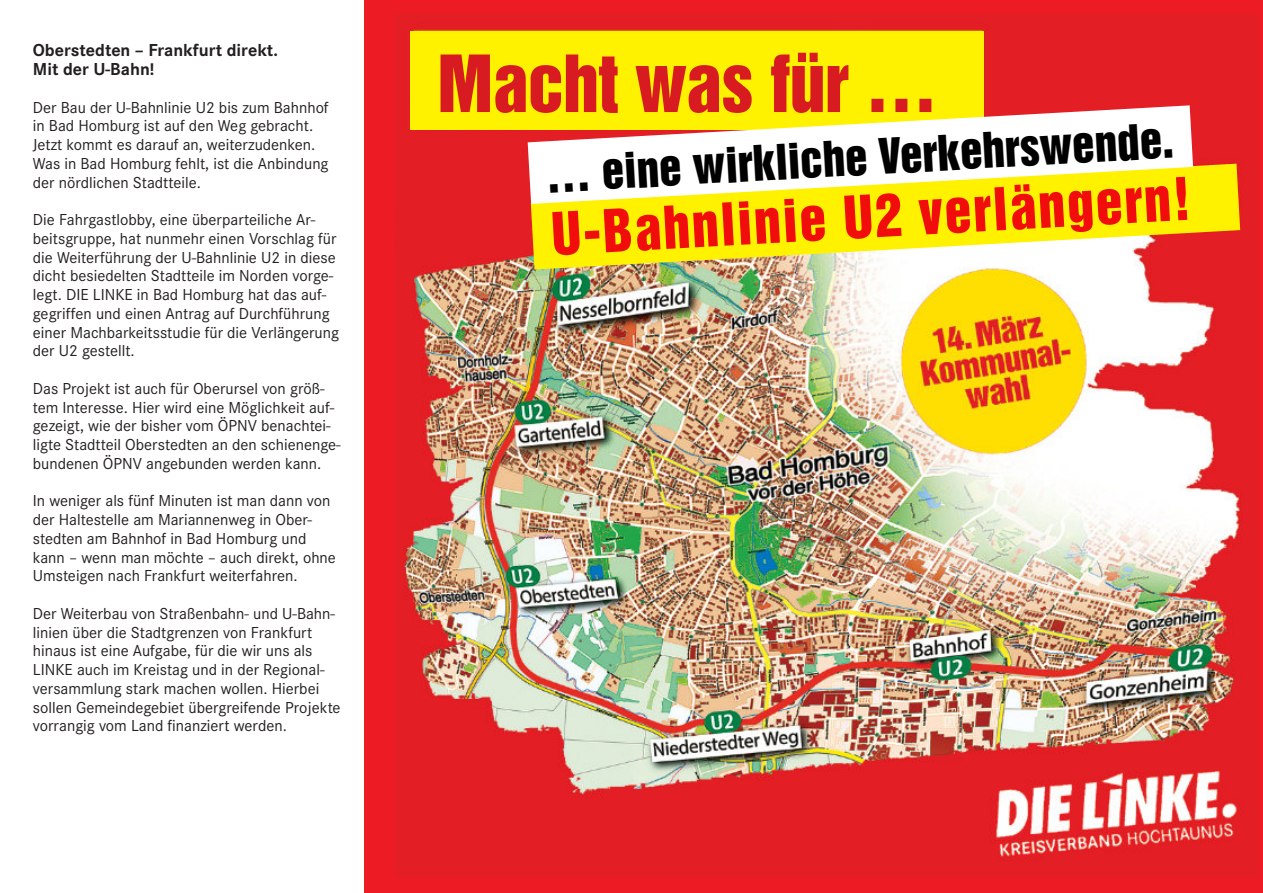
<style>
.page{position:relative;width:1263px;height:893px;background:#fff}
.page>*{position:absolute;margin:0;border:0;box-sizing:border-box;transform-origin:0 0}
.t1{font:72px "Helvetica Inserat LT";letter-spacing:-.01em;color:#d71b20}
.t2{font:54px "Helvetica Inserat LT";color:#f20d0d}
.t3{font:45px "Helvetica Inserat LT";color:#000}
.t4{font:700 18px/18.8px "Corporate S";color:#231f20}
.t5{font:16.5px/18.8px "Corporate S";color:#231f20}
</style>
<div class="page">
<div style="left:365px;top:0;width:898px;height:893px;background:#ed1c24"></div>
<img style="left:395px;top:22px;width:848px;height:840px">
<div style="left:410px;top:31px;width:574px;height:99px;background:#fff200"></div>
<svg style="left:531px;top:164px;width:709px;height:106px;background:#f9df33"></svg>
<svg style="left:528px;top:105px;width:665px;height:99px;fill:#fff"></svg>
<p class="t4" style="left:33px;top:43px;width:247px">Oberstedten – Frankfurt direkt.<br>Mit der U-Bahn!</p>
<p class="t5" style="left:33px;top:99px;width:297px">Der Bau der U-Bahnlinie U2 bis zum Bahnhof in Bad Homburg ist auf den Weg gebracht.<br>Jetzt kommt es darauf an, weiterzudenken.<br>Was in Bad Homburg fehlt, ist die Anbindung der nördlichen Stadtteile.</p>
<p class="t5" style="left:33px;top:212px;width:308px">Die Fahrgastlobby, eine überparteiliche Ar&shy;beitsgruppe, hat nunmehr einen Vorschlag für die Weiterführung der U-Bahnlinie U2 in diese dicht besiedelten Stadtteile im Norden vorge&shy;legt. DIE LINKE in Bad Homburg hat das auf&shy;gegriffen und einen Antrag auf Durchführung einer Machbarkeitsstudie für die Verlängerung der U2 gestellt.</p>
<p class="t5" style="left:33px;top:380px;width:309px">Das Projekt ist auch für Oberursel von größ&shy;tem Interesse. Hier wird eine Möglichkeit auf&shy;gezeigt, wie der bisher vom ÖPNV benachtei&shy;ligte Stadtteil Oberstedten an den schienenge&shy;bundenen ÖPNV angebunden werden kann.</p>
<p class="t5" style="left:33px;top:493px;width:305px">In weniger als fünf Minuten ist man dann von der Haltestelle am Mariannenweg in Ober&shy;stedten am Bahnhof in Bad Homburg und kann – wenn man möchte – auch direkt, ohne Umsteigen nach Frankfurt weiterfahren.</p>
<p class="t5" style="left:33px;top:605px;width:309px">Der Weiterbau von Straßenbahn- und U-Bahn&shy;linien über die Stadtgrenzen von Frankfurt hinaus ist eine Aufgabe, für die wir uns als LINKE auch im Kreistag und in der Regional&shy;versammlung stark machen wollen. Hierbei sollen Gemeindegebiet übergreifende Projekte vorrangig vom Land finanziert werden.</p>
<h1 class="t1" style="left:437px;top:58px;width:502px">Macht was für …</h1>
<h3 class="t3" style="left:545px;top:158px;width:630px;rotate:-3deg">… eine wirkliche Verkehrswende.</h3>
<h2 class="t2" style="left:550px;top:214px;width:642px;rotate:-3deg">U-Bahnlinie U2 verlängern!</h2>
</div>
